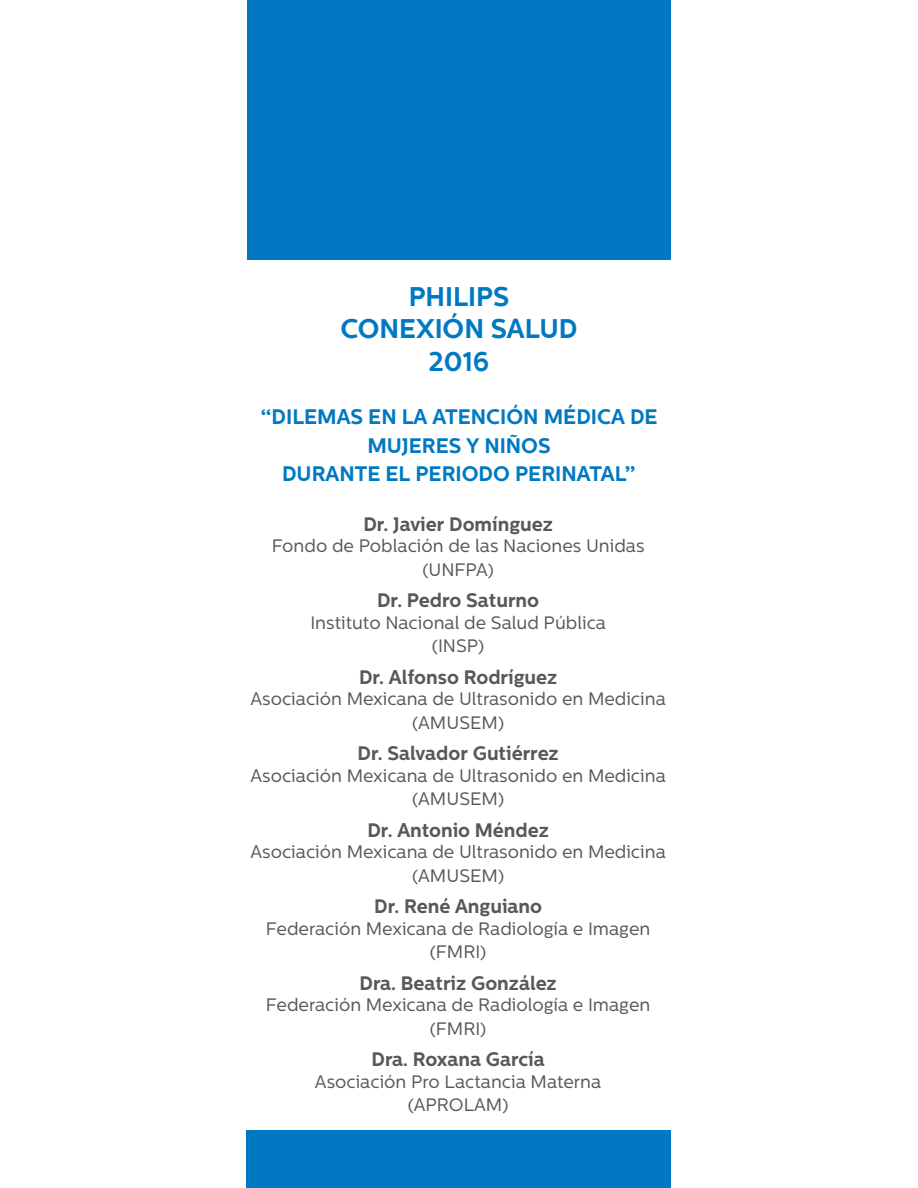
<style>
.page{position:relative;width:918px;height:1188px;background:#fff}
.page>*{position:absolute;margin:0;border:0;box-sizing:border-box;transform-origin:0 0}
.t1{font:700 27px/32.4px "Centrale Sans";color:#0079c2;text-align:center}
.t2{font:700 21px/28.5px "Centrale Sans";color:#0079c2;text-align:center}
.t3{font:700 19.5px "Centrale Sans";color:#57585a}
.t4{font:18px/23.4px "Centrale Sans";color:#57585a;text-align:center}
</style>
<div class="page">
<div style="left:247px;top:0;width:424px;height:259px;background:#0079c2"></div>
<div style="left:247px;top:1130px;width:424px;height:58px;background:#0079c2"></div>
<h1 class="t1" style="left:341px;top:280px;width:238px">PHILIPS<br>CONEXIÓN SALUD<br>2016</h1>
<p class="t2" style="left:260px;top:403px;width:399px">“DILEMAS EN LA ATENCIÓN MÉDICA DE<br>MUJERES Y NIÑOS<br>DURANTE EL PERIODO PERINATAL”</p>
<p class="t3" style="left:363px;top:512px;width:191px">Dr. Javier Domínguez</p>
<p class="t4" style="left:272px;top:534px;width:374px">Fondo de Población de las Naciones Unidas (UNFPA)</p>
<p class="t3" style="left:377px;top:589px;width:164px">Dr. Pedro Saturno</p>
<p class="t4" style="left:310px;top:611px;width:297px">Instituto Nacional de Salud Pública (INSP)</p>
<p class="t3" style="left:359px;top:665px;width:200px">Dr. Alfonso Rodríguez</p>
<p class="t4" style="left:251px;top:687px;width:417px">Asociación Mexicana de Ultrasonido en Medicina (AMUSEM)</p>
<p class="t3" style="left:358px;top:742px;width:203px">Dr. Salvador Gutiérrez</p>
<p class="t4" style="left:251px;top:764px;width:417px">Asociación Mexicana de Ultrasonido en Medicina (AMUSEM)</p>
<p class="t3" style="left:367px;top:818px;width:183px">Dr. Antonio Méndez</p>
<p class="t4" style="left:251px;top:840px;width:417px">Asociación Mexicana de Ultrasonido en Medicina (AMUSEM)</p>
<p class="t3" style="left:374px;top:895px;width:169px">Dr. René Anguiano</p>
<p class="t4" style="left:266px;top:917px;width:386px">Federación Mexicana de Radiología e Imagen (FMRI)</p>
<p class="t3" style="left:360px;top:971px;width:199px">Dra. Beatriz González</p>
<p class="t4" style="left:266px;top:993px;width:386px">Federación Mexicana de Radiología e Imagen (FMRI)</p>
<p class="t3" style="left:372px;top:1048px;width:175px">Dra. Roxana García</p>
<p class="t4" style="left:315px;top:1070px;width:288px">Asociación Pro Lactancia Materna (APROLAM)</p>
</div>
